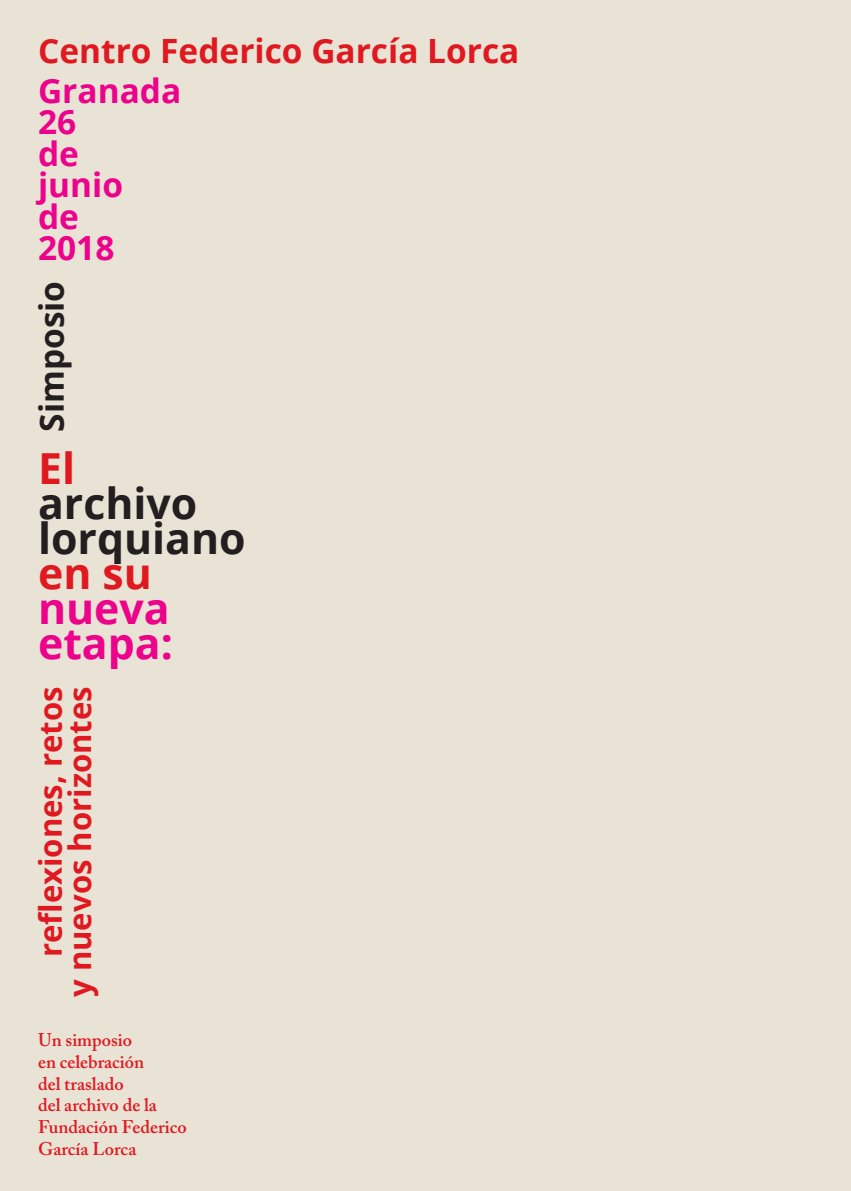
<style>
.page{position:relative;width:851px;height:1191px;background:#fff}
.page>*{position:absolute;margin:0;border:0;box-sizing:border-box;transform-origin:0 0}
.t1{font:700 42.8px/34.8px "Open Sans";color:#231f20}
.t2{font:700 42.8px/34.8px "Open Sans";color:#ed028c}
.t3{font:700 42.8px "Open Sans";color:#e01921}
.t4{font:700 33.4px "Open Sans";color:#e01921}
.t5{font:700 33.4px/31.4px "Open Sans";color:#ed028c}
.t6{font:700 33.4px "Open Sans";color:#231f20}
.t7{font:700 31px/29.2px "Open Sans";color:#e01921;text-align:right}
.t8{font:600 18.2px/22px "Adobe Caslon Pro";color:#e01921}
</style>
<div class="page">
<div style="left:0;top:0;width:850px;height:1191px;background:#e9e3d5"></div>
<h2 class="t4" style="left:38px;top:27px;width:483px">Centro Federico García Lorca</h2>
<h2 class="t5" style="left:38px;top:74px;width:145px">Granada<br>26<br>de<br>junio<br>de<br>2018</h2>
<h2 class="t6" style="left:28px;top:432px;width:152px;rotate:-90deg">Simposio</h2>
<h1 class="t3" style="left:38px;top:438px;width:38px">El</h1>
<h1 class="t1" style="left:38px;top:485px;width:209px">archivo lorquiano</h1>
<h1 class="t3" style="left:38px;top:543px;width:115px">en su</h1>
<h1 class="t2" style="left:38px;top:590px;width:136px">nueva etapa:</h1>
<h3 class="t7" style="left:35px;top:997px;width:312px;rotate:-90deg">reflexiones, retos<br>y nuevos horizontes</h3>
<p class="t8" style="left:38px;top:1028px;width:150px">Un simposio<br>en celebración<br>del traslado<br>del archivo de la<br>Fundación Federico<br>García Lorca</p>
</div>
